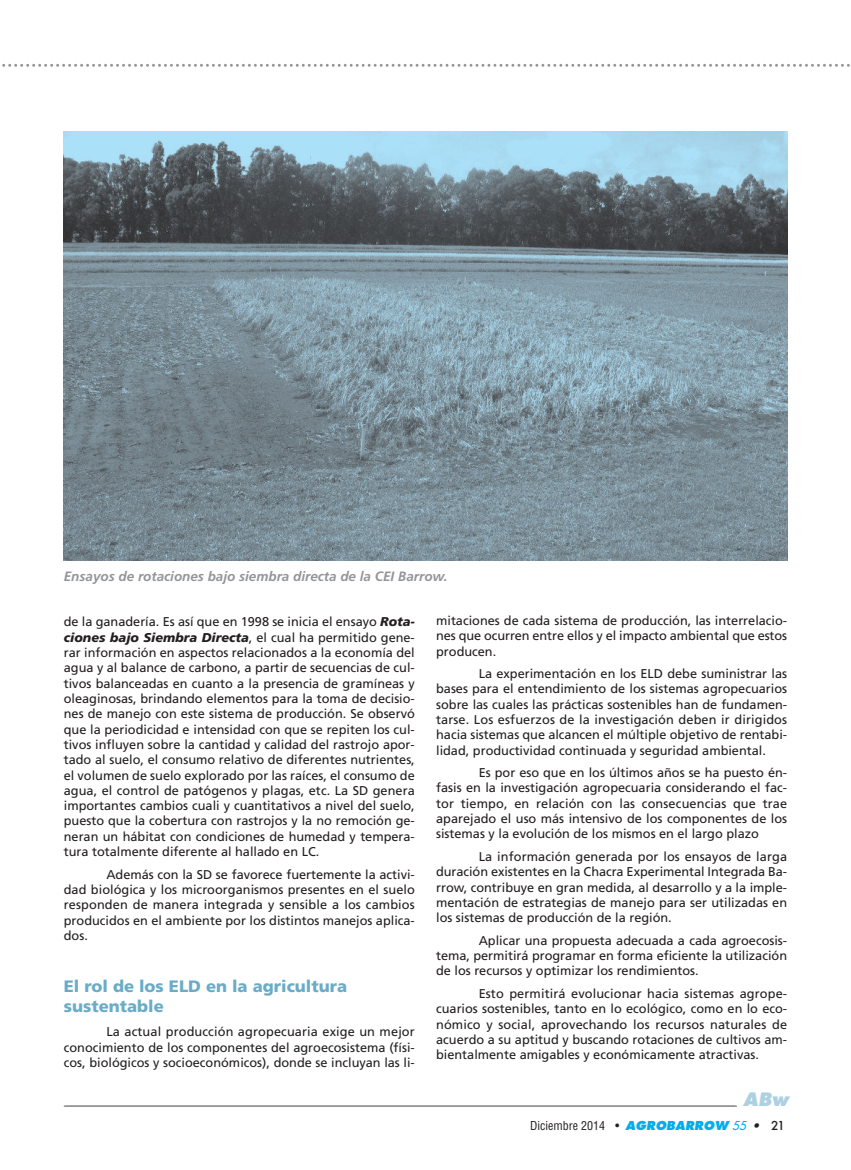
<style>
.page{position:relative;width:851px;height:1170px;background:#fff}
.page>*{position:absolute;margin:0;border:0;box-sizing:border-box;transform-origin:0 0}
.t1{font:italic 800 18px "Futura";color:#aed1e2}
.t2{font:900 16.5px/19.8px "Frutiger";color:#6aacc8}
.t3{font:italic 700 13.5px "Frutiger";color:#939598}
.t4{font:12.75px/15.3px "Frutiger";color:#231f20;text-align:justify}
.t5{font:condensed 12px "Helvetica";color:#231f20}
.s1{font-weight:900;font-style:italic}
.s2{font-family:"Futura";font-weight:500;font-stretch:normal}
.s3{font-family:"Futura";font-weight:800;font-style:italic;font-stretch:normal;color:#00aeef}
.s4{font-family:"Futura";font-style:italic;font-stretch:normal;color:#00aeef}
.s5{font-family:"Futura";font-weight:800;font-style:italic;font-stretch:normal}
</style>
<div class="page">
<hr style="left:64px;top:1105px;width:671px;height:1px;background:#939598">
<hr style="left:65px;top:1105px;width:671px;height:1px;background:#939598">
<img style="left:64px;top:132px;width:723px;height:429px">
<svg style="left:2px;top:64px;width:848px;height:3px"></svg>
<p class="t3" style="left:64px;top:571px;width:385px">Ensayos de rotaciones bajo siembra directa de la CEI Barrow.</p>
<p class="t4" style="left:64px;top:615px;width:352px">de la ganadería. Es así que en 1998 se inicia el ensayo <span class="s1">Rota&shy;ciones bajo Siembra Directa</span>, el cual ha permitido gene&shy;rar información en aspectos relacionados a la economía del agua y al balance de carbono, a partir de secuencias de cul&shy;tivos balanceadas en cuanto a la presencia de gramíneas y oleaginosas, brindando elementos para la toma de decisio&shy;nes de manejo con este sistema de producción. Se observó que la periodicidad e intensidad con que se repiten los cul&shy;tivos influyen sobre la cantidad y calidad del rastrojo apor&shy;tado al suelo, el consumo relativo de diferentes nutrientes, el volumen de suelo explorado por las raíces, el consumo de agua, el control de patógenos y plagas, etc. La SD genera importantes cambios cuali y cuantitativos a nivel del suelo, puesto que la cobertura con rastrojos y la no remoción ge&shy;neran un hábitat con condiciones de humedad y tempera&shy;tura totalmente diferente al hallado en LC.</p>
<p class="t4" style="left:64px;top:867px;width:352px;text-indent:43px">Además con la SD se favorece fuertemente la activi&shy;dad biológica y los microorganismos presentes en el suelo responden de manera integrada y sensible a los cambios producidos en el ambiente por los distintos manejos aplica&shy;dos.</p>
<p class="t2" style="left:64px;top:977px;width:285px">El rol de los ELD en la agricultura sustentable</p>
<p class="t4" style="left:64px;top:1025px;width:352px;text-indent:43px">La actual producción agropecuaria exige un mejor conocimiento de los componentes del agroecosistema (físi&shy;cos, biológicos y socioeconómicos), donde se incluyan las li-</p>
<p class="t4" style="left:436px;top:613px;width:352px">mitaciones de cada sistema de producción, las interrelacio&shy;nes que ocurren entre ellos y el impacto ambiental que estos producen.</p>
<p class="t4" style="left:436px;top:667px;width:352px;text-indent:43px">La experimentación en los ELD debe suministrar las bases para el entendimiento de los sistemas agropecuarios sobre las cuales las prácticas sostenibles han de fundamen&shy;tarse. Los esfuerzos de la investigación deben ir dirigidos hacia sistemas que alcancen el múltiple objetivo de rentabi&shy;lidad, productividad continuada y seguridad ambiental.</p>
<p class="t4" style="left:436px;top:766px;width:352px;text-indent:43px">Es por eso que en los últimos años se ha puesto én&shy;fasis en la investigación agropecuaria considerando el fac&shy;tor tiempo, en relación con las consecuencias que trae aparejado el uso más intensivo de los componentes de los sistemas y la evolución de los mismos en el largo plazo</p>
<p class="t4" style="left:436px;top:849px;width:352px;text-indent:43px">La información generada por los ensayos de larga duración existentes en la Chacra Experimental Integrada Ba&shy;rrow, contribuye en gran medida, al desarrollo y a la imple&shy;mentación de estrategias de manejo para ser utilizadas en los sistemas de producción de la región.</p>
<p class="t4" style="left:436px;top:933px;width:352px;text-indent:43px">Aplicar una propuesta adecuada a cada agroecosis&shy;tema, permitirá programar en forma eficiente la utilización de los recursos y optimizar los rendimientos.</p>
<p class="t4" style="left:436px;top:986px;width:352px;text-indent:43px">Esto permitirá evolucionar hacia sistemas agrope&shy;cuarios sostenibles, tanto en lo ecológico, como en lo eco&shy;nómico y social, aprovechando los recursos naturales de acuerdo a su aptitud y buscando rotaciones de cultivos am&shy;bientalmente amigables y económicamente atractivas.</p>
<h1 class="t1" style="left:743px;top:1091px;width:47px">ABw</h1>
<p class="t5" style="left:530px;top:1121px;width:256px">Diciembre 2014 <span class="s2">•</span> <span class="s3">AGROBARROW</span> <span class="s4">55</span> <span class="s5">•</span> <span class="s2">21</span></p>
</div>
